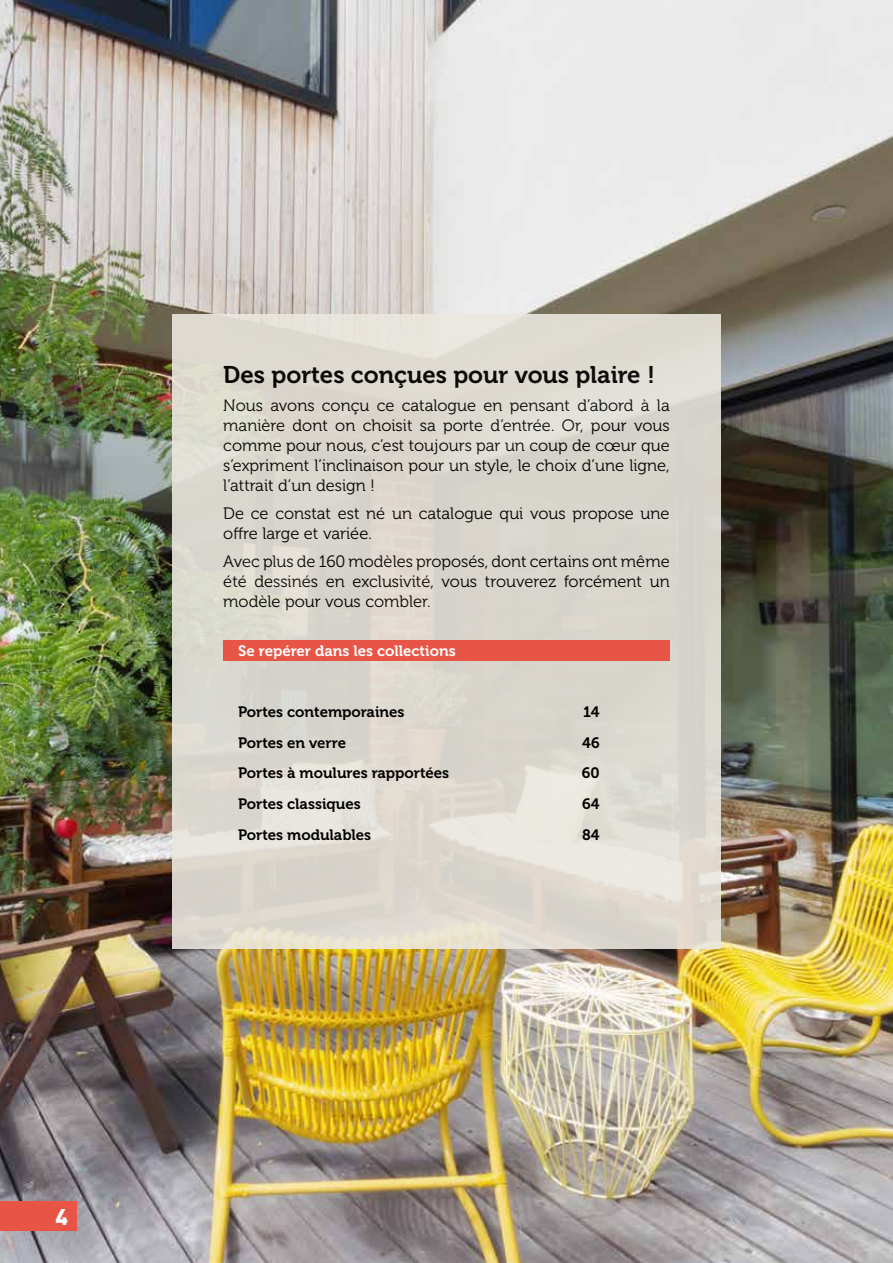
<style>
.page{position:relative;width:893px;height:1263px;background:#fff}
.page>*{position:absolute;margin:0;border:0;box-sizing:border-box;transform-origin:0 0}
.t1{font:24px "Museo 700";color:#000}
.t2{font:900 22.5px "DIN Pro";color:#fff}
.t3{font:16.5px/19.8px "Museo 300";color:#000;text-align:justify}
.t4{font:15px "Museo 700";color:#000}
.t5{font:15px "Museo 700";color:#fff}
</style>
<div class="page">
<img style="left:0;top:0;width:892px;height:1263px">
<svg style="left:892px;top:0;width:1px;height:1263px"></svg>
<svg style="left:172px;top:314px;width:549px;height:635px;background:#dcd8d0"></svg>
<div style="left:0;top:1201px;width:77px;height:30px;background:#e85445"></div>
<div style="left:223px;top:640px;width:447px;height:21px;background:#e85445"></div>
<h2 class="t2" style="left:56px;top:1201px;width:14px">4</h2>
<h1 class="t1" style="left:223px;top:361px;width:433px">Des portes conçues pour vous plaire !</h1>
<p class="t3" style="left:223px;top:396px;width:448px">Nous avons conçu ce catalogue en pensant d’abord à la manière dont on choisit sa porte d’entrée. Or, pour vous comme pour nous, c’est toujours par un coup de cœur que s’expriment l’inclinaison pour un style, le choix d’une ligne, l’attrait d’un design !</p>
<p class="t3" style="left:223px;top:504px;width:448px">De ce constat est né un catalogue qui vous propose une offre large et variée.</p>
<p class="t3" style="left:223px;top:552px;width:448px">Avec plus de 160 modèles proposés, dont certains ont même été dessinés en exclusivité, vous trouverez forcément un modèle pour vous combler.</p>
<p class="t5" style="left:238px;top:643px;width:219px">Se repérer dans les collections</p>
<p class="t4" style="left:238px;top:703px;width:168px">Portes contemporaines</p>
<p class="t4" style="left:583px;top:703px;width:18px">14</p>
<p class="t4" style="left:238px;top:734px;width:109px">Portes en verre</p>
<p class="t4" style="left:582px;top:734px;width:19px">46</p>
<p class="t4" style="left:238px;top:765px;width:213px">Portes à moulures rapportées</p>
<p class="t4" style="left:582px;top:765px;width:19px">60</p>
<p class="t4" style="left:238px;top:795px;width:124px">Portes classiques</p>
<p class="t4" style="left:582px;top:795px;width:19px">64</p>
<p class="t4" style="left:238px;top:826px;width:135px">Portes modulables</p>
<p class="t4" style="left:582px;top:826px;width:19px">84</p>
</div>
